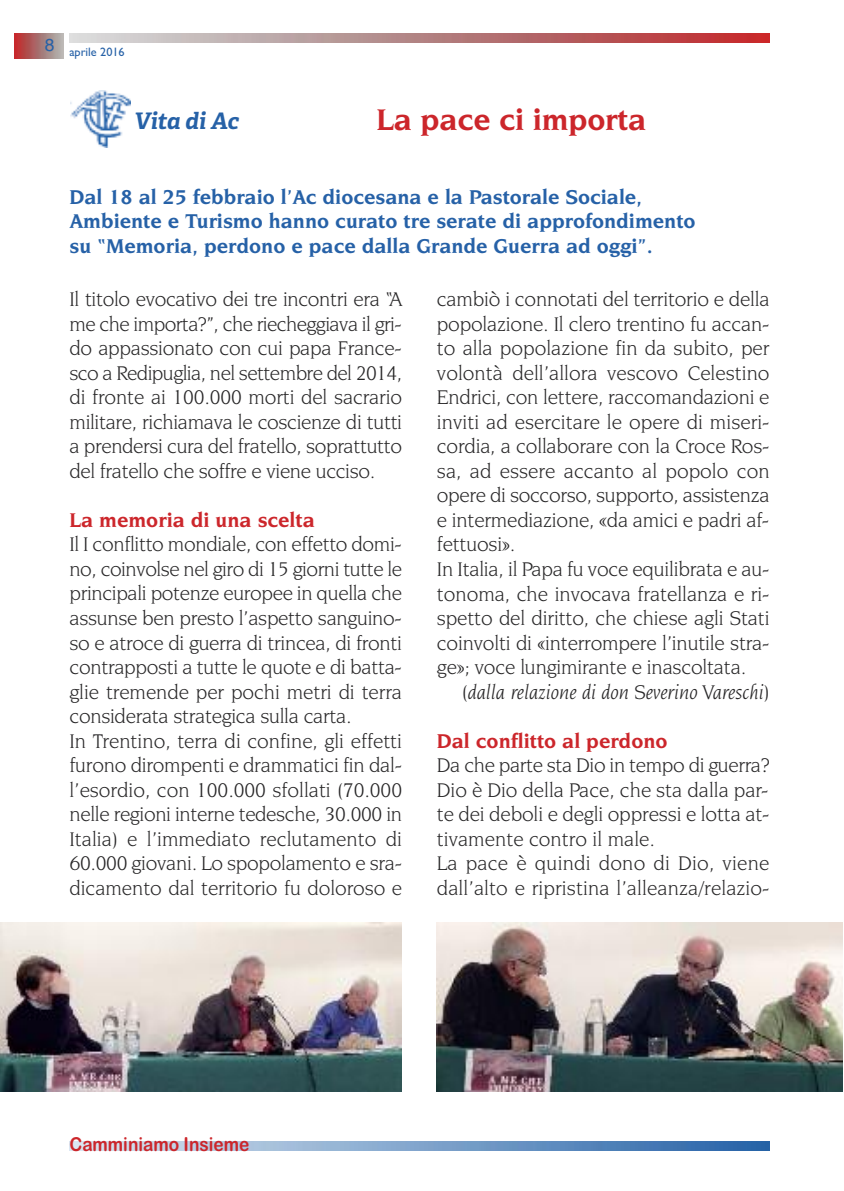
<style>
.page{position:relative;width:844px;height:1191px;background:#fff}
.page>*{position:absolute;margin:0;border:0;box-sizing:border-box;transform-origin:0 0}
.t1{font:700 31.5px "Novarese IT Cby BT";letter-spacing:-.005em;color:#cc262b}
.t2{font:italic 700 22.75px "Adelle";color:#2661a7}
.t3{font:21px/24.5px "Novarese IT Cby BT";letter-spacing:-.01em;color:#272627}
.t4{font:700 21px/24.5px "Novarese IT Cby BT";color:#2661a7}
.t5{font:700 21px "Novarese IT Cby BT";color:#cc262b}
.t6{font:italic 21px "Novarese IT Cby BT";color:#272627}
.t7{font:19.25px "Arial Rounded MT Bold";color:#cc262b;scale:.9 1}
.t8{font:12.25px "Gill Sans";color:#2661a7}
</style>
<div class="page">
<img style="left:15px;top:34px;width:48px;height:25px">
<img style="left:69px;top:34px;width:700px;height:9px">
<img style="left:69px;top:1142px;width:700px;height:8px">
<img style="left:70px;top:90px;width:60px;height:57px">
<img style="left:0;top:922px;width:401px;height:169px">
<img style="left:437px;top:922px;width:405px;height:169px">
<p class="t8" style="left:45px;top:45px;width:81px"><sup>8</sup> aprile 2016</p>
<p class="t2" style="left:134px;top:112px;width:106px">Vita di Ac</p>
<h1 class="t1" style="left:376px;top:107px;width:271px">La pace ci importa</h1>
<p class="t4" style="left:69px;top:186px;width:627px">Dal 18 al 25 febbraio l’Ac diocesana e la Pastorale Sociale,<br>Ambiente e Turismo hanno curato tre serate di approfondimento su “Memoria, perdono e pace dalla Grande Guerra ad oggi”.</p>
<p class="t3" style="left:69px;top:288px;width:334px;text-align:justify">Il titolo evocativo dei tre incontri era “A me che importa?”, che riecheggiava il gri&shy;do appassionato con cui papa France&shy;sco a Redipuglia, nel settembre del 2014, di fronte ai 100.000 morti del sacrario militare, richiamava le coscienze di tutti a prendersi cura del fratello, soprattutto del fratello che soffre e viene ucciso.</p>
<p class="t5" style="left:69px;top:511px;width:247px">La memoria di una scelta</p>
<p class="t3" style="left:69px;top:533px;width:334px">Il I conflitto mondiale, con effetto domi&shy;no, coinvolse nel giro di 15 giorni tutte le principali potenze europee in quella che assunse ben presto l’aspetto sanguino&shy;so e atroce di guerra di trincea, di fronti contrapposti a tutte le quote e di batta&shy;glie tremende per pochi metri di terra considerata strategica sulla carta.<br>In Trentino, terra di confine, gli effetti furono dirompenti e drammatici fin dal&shy;l’esordio, con 100.000 sfollati (70.000 nelle regioni interne tedesche, 30.000 in Italia) e l’immediato reclutamento di 60.000 giovani. Lo spopolamento e sra&shy;dicamento dal territorio fu doloroso e</p>
<p class="t3" style="left:437px;top:288px;width:334px">cambiò i connotati del territorio e della popolazione. Il clero trentino fu accan&shy;to alla popolazione fin da subito, per volontà dell’allora vescovo Celestino Endrici, con lettere, raccomandazioni e inviti ad esercitare le opere di miseri&shy;cordia, a collaborare con la Croce Ros&shy;sa, ad essere accanto al popolo con opere di soccorso, supporto, assistenza e intermediazione, «da amici e padri af&shy;fettuosi».<br>In Italia, il Papa fu voce equilibrata e au&shy;tonoma, che invocava fratellanza e ri&shy;spetto del diritto, che chiese agli Stati coinvolti di «interrompere l’inutile stra&shy;ge»; voce lungimirante e inascoltata.</p>
<p class="t6" style="left:462px;top:683px;width:309px">(dalla relazione di don Severino Vareschi)</p>
<p class="t5" style="left:437px;top:732px;width:232px">Dal conflitto al perdono</p>
<p class="t3" style="left:437px;top:754px;width:334px">Da che parte sta Dio in tempo di guerra?<br>Dio è Dio della Pace, che sta dalla par&shy;te dei deboli e degli oppressi e lotta at&shy;tivamente contro il male.<br>La pace è quindi dono di Dio, viene dall’alto e ripristina l’alleanza/relazio-</p>
<p class="t7" style="left:69px;top:1133px;width:201px">Camminiamo Insieme</p>
</div>
